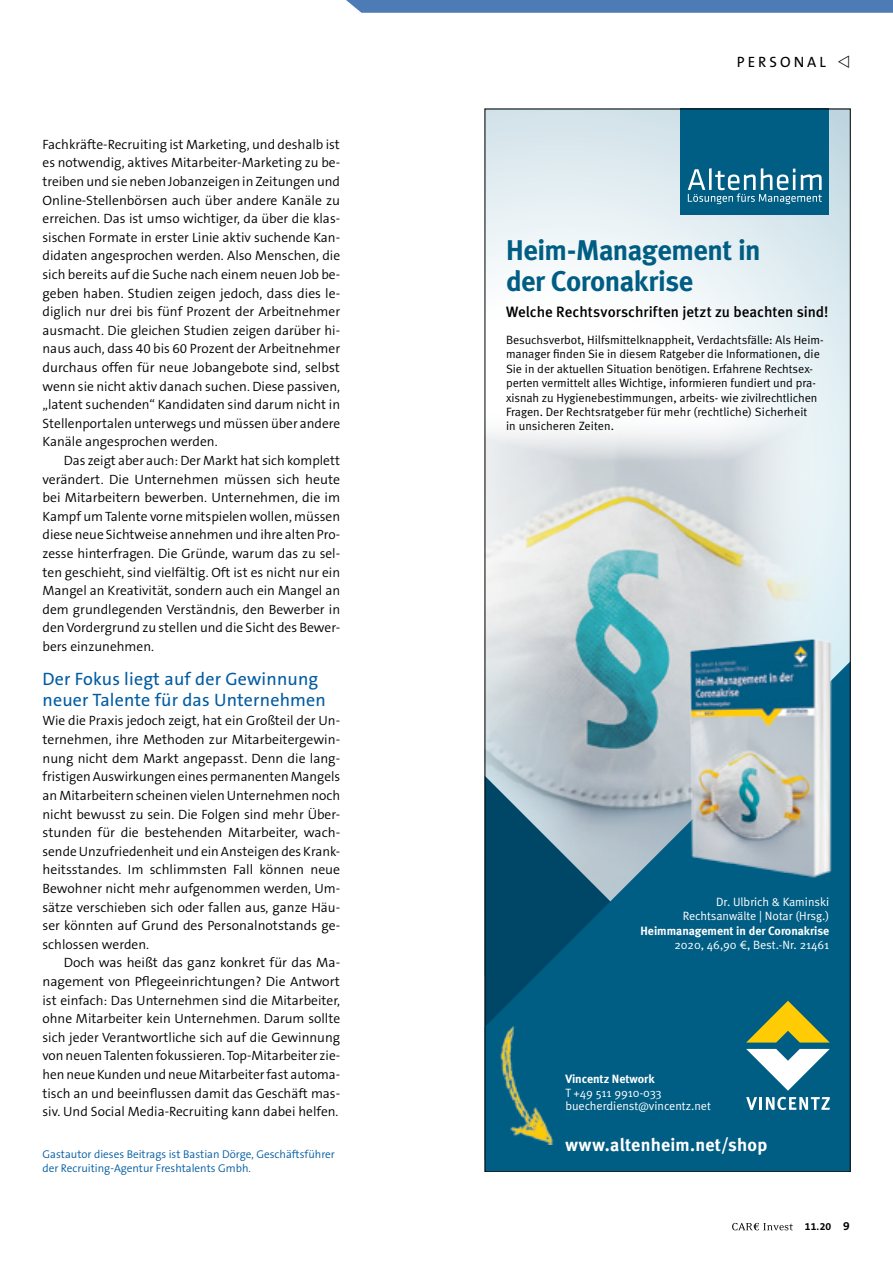
<style>
.page{position:relative;width:893px;height:1263px;background:#fff}
.page>*{position:absolute;margin:0;border:0;box-sizing:border-box;transform-origin:0 0}
.t1{font:700 28.5px/31.5px "Meta";letter-spacing:-.02em;color:#005d83}
.zue_2zeilig{font:18px/21px "The Sans B5 Plain";letter-spacing:.01em;color:#005ba1}
.t2{font:700 18px "Meta";letter-spacing:.015em;color:#fff}
.t3{font:500 15px "Meta";color:#000}
.rubrikzeile_rechts{font:15px "The Sans B5 Plain";letter-spacing:.2em;color:#000}
.gt_ohne_einzug{font:300 13.5px/18.6px "The Sans B4";color:#000;text-align:justify}
.gt_mit_einzug{font:300 13.5px/18.6px "The Sans B4";color:#000;text-align:justify}
.t4{font:12px/14.4px "Meta Normal";color:#000}
.t5{font:12px/14.4px "Meta Normal";color:#fff;text-align:right}
.t6{font:700 12px "Meta";color:#fff}
.abspann_gt{font:300 11.25px/13.5px "The Sans B4";color:#005ba1}
.t7{font:700 10.5px "The Sans B7";color:#000}
.s1{font-size:12px}
</style>
<div class="page">
<svg style="left:346px;top:0;width:547px;height:13px;background:#517fb8"></svg>
<svg style="left:732px;top:1223px;width:61px;height:7px"></svg>
<svg style="left:487px;top:111px;width:361px;height:515px"></svg>
<img style="left:487px;top:409px;width:343px;height:252px">
<svg style="left:487px;top:661px;width:361px;height:509px;background:#2f7491"></svg>
<svg style="left:746px;top:1097px;width:84px;height:13px"></svg>
<svg style="left:746px;top:1049px;width:84px;height:42px"></svg>
<svg style="left:746px;top:1001px;width:84px;height:41px;background:#748f49"></svg>
<img style="left:677px;top:626px;width:171px;height:294px">
<img style="left:497px;top:1022px;width:59px;height:123px">
<div style="left:680px;top:109px;width:149px;height:106px;background:#005d83"></div>
<svg style="left:688px;top:168px;width:134px;height:36px"></svg>
<p class="gt_ohne_einzug" style="left:43px;top:135px;width:299px">Fachkräfte-Recruiting ist Marketing, und deshalb ist es notwendig, aktives Mitarbeiter-Marketing zu be&shy;treiben und sie neben Jobanzeigen in Zeitungen und Online-Stellenbörsen auch über andere Kanäle zu erreichen. Das ist umso wichtiger, da über die klas&shy;sischen Formate in erster Linie aktiv suchende Kan&shy;didaten angesprochen werden. Also Menschen, die sich bereits auf die Suche nach einem neuen Job be&shy;geben haben. Studien zeigen jedoch, dass dies le&shy;diglich nur drei bis fünf Prozent der Arbeitnehmer ausmacht. Die gleichen Studien zeigen darüber hi&shy;naus auch, dass 40 bis 60 Prozent der Arbeitnehmer durchaus offen für neue Jobangebote sind, selbst wenn sie nicht aktiv danach suchen. Diese passiven, „latent suchenden“ Kandidaten sind darum nicht in Stellenportalen unterwegs und müssen über andere Kanäle angesprochen werden.</p>
<p class="gt_mit_einzug" style="left:43px;top:452px;width:299px;text-indent:21px">Das zeigt aber auch: Der Markt hat sich komplett verändert. Die Unternehmen müssen sich heute bei Mitarbeitern bewerben. Unternehmen, die im Kampf um Talente vorne mitspielen wollen, müssen diese neue Sichtweise annehmen und ihre alten Pro&shy;zesse hinterfragen. Die Gründe, warum das zu sel&shy;ten geschieht, sind vielfältig. Oft ist es nicht nur ein Mangel an Kreativität, sondern auch ein Mangel an dem grundlegenden Verständnis, den Bewerber in den Vordergrund zu stellen und die Sicht des Bewer&shy;bers einzunehmen.</p>
<p class="zue_2zeilig" style="left:43px;top:669px;width:285px">Der Fokus liegt auf der Gewinnung neuer Talente für das Unternehmen</p>
<p class="gt_ohne_einzug" style="left:43px;top:712px;width:299px">Wie die Praxis jedoch zeigt, hat ein Großteil der Un&shy;ternehmen, ihre Methoden zur Mitarbeitergewin&shy;nung nicht dem Markt angepasst. Denn die lang&shy;fristigen Auswirkungen eines permanenten Mangels an Mitarbeitern scheinen vielen Unternehmen noch nicht bewusst zu sein. Die Folgen sind mehr Über&shy;stunden für die bestehenden Mitarbeiter, wach&shy;sende Unzufriedenheit und ein Ansteigen des Krank&shy;heitsstandes. Im schlimmsten Fall können neue Bewohner nicht mehr aufgenommen werden, Um&shy;sätze verschieben sich oder fallen aus, ganze Häu&shy;ser könnten auf Grund des Personalnotstands ge&shy;schlossen werden.</p>
<p class="gt_mit_einzug" style="left:43px;top:954px;width:299px;text-indent:21px">Doch was heißt das ganz konkret für das Ma&shy;nagement von Pflegeeinrichtungen? Die Antwort ist einfach: Das Unternehmen sind die Mitarbeiter, ohne Mitarbeiter kein Unternehmen. Darum sollte sich jeder Verantwortliche sich auf die Gewinnung von neuen Talenten fokussieren. Top-Mitarbeiter zie&shy;hen neue Kunden und neue Mitarbeiter fast automa&shy;tisch an und beeinflussen damit das Geschäft mas&shy;siv. Und Social Media-Recruiting kann dabei helfen.</p>
<p class="abspann_gt" style="left:43px;top:1148px;width:294px">Gastautor dieses Beitrags ist Bastian Dörge, Geschäftsführer der Recruiting-Agentur Freshtalents Gmbh.</p>
<p class="rubrikzeile_rechts" style="left:737px;top:54px;width:115px">PERSONAL ❖</p>
<h1 class="t1" style="left:506px;top:234px;width:256px">Heim-Management in der Coronakrise</h1>
<p class="t3" style="left:506px;top:303px;width:324px">Welche Rechtsvorschriften jetzt zu beachten sind!</p>
<p class="t4" style="left:506px;top:332px;width:319px">Besuchsverbot, Hilfsmittelknappheit, Verdachtsfälle: Als Heim&shy;manager finden Sie in diesem Ratgeber die Informationen, die Sie in der aktuellen Situation benötigen. Erfahrene Rechtsex&shy;perten vermittelt alles Wichtige, informieren fundiert und pra&shy;xisnah zu Hygienebestimmungen, arbeits- wie zivilrechtlichen Fragen. Der Rechtsratgeber für mehr (rechtliche) Sicherheit<br>in unsicheren Zeiten.</p>
<p class="t5" style="left:683px;top:894px;width:148px">Dr. Ulbrich &amp; Kaminski<br>Rechtsanwälte | Notar (Hrsg.)</p>
<p class="t6" style="left:640px;top:924px;width:190px">Heimmanagement in der Coronakrise</p>
<p class="t5" style="left:674px;top:938px;width:156px">2020, 46,90 €, Best.-Nr. 21461</p>
<p class="t6" style="left:565px;top:1072px;width:91px">Vincentz Network</p>
<p class="t5" style="left:565px;top:1086px;width:147px;line-height:13.5px;text-align:left">T +49 511 9910-033 buecherdienst@vincentz.net</p>
<h2 class="t2" style="left:565px;top:1134px;width:203px">www.altenheim.net/shop</h2>
<p class="t7" style="left:805px;top:1221px;width:46px">11.20 <span class="s1">9</span></p>
</div>
